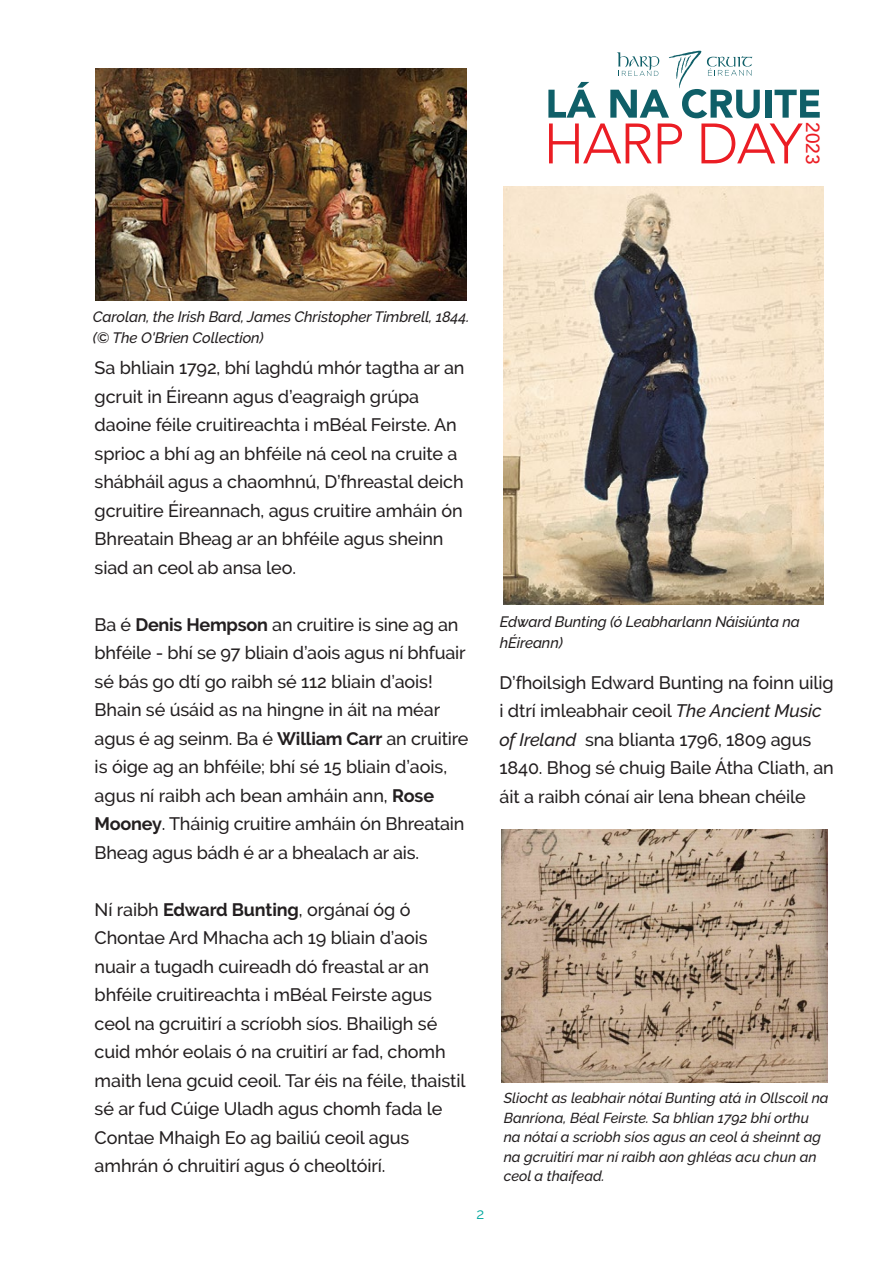
<style>
.page{position:relative;width:893px;height:1263px;background:#fff}
.page>*{position:absolute;margin:0;border:0;box-sizing:border-box;transform-origin:0 0}
.t1{font:500 18.9px "Avenir";color:#eb1d24}
.t2{font:500 18px/28.5px "Raleway";letter-spacing:-.005em;color:#231f20}
.t3{font:italic 500 15px/21px "Raleway";letter-spacing:-.01em;color:#231f20}
.t4{font:15px "Raleway";color:#00a79e}
.t5{font:italic 500 14.4px/19.5px "Raleway";color:#231f20}
.s1{font-weight:700}
.s2{font-style:italic}
</style>
<div class="page">
<img style="left:96px;top:68px;width:371px;height:232px">
<svg style="left:548px;top:51px;width:272px;height:112px"></svg>
<img style="left:503px;top:187px;width:320px;height:418px">
<img style="left:501px;top:829px;width:327px;height:253px">
<p class="t1" style="left:829px;top:122px;width:44px;rotate:90deg">2023</p>
<p class="t3" style="left:93px;top:306px;width:378px">Carolan, the Irish Bard, James Christopher Timbrell, 1844. (© The O'Brien Collection)</p>
<p class="t2" style="left:95px;top:354px;width:371px">Sa bhliain 1792, bhí laghdú mhór tagtha ar an gcruit in Éireann agus d’eagraigh grúpa daoine féile cruitireachta i mBéal Feirste. An sprioc a bhí ag an bhféile ná ceol na cruite a shábháil agus a chaomhnú, D’fhreastal deich gcruitire Éireannach, agus cruitire amháin ón Bhreatain Bheag ar an bhféile agus sheinn siad an ceol ab ansa leo.</p>
<p class="t2" style="left:95px;top:610px;width:375px">Ba é <span class="s1">Denis Hempson</span> an cruitire is sine ag an bhféile - bhí se 97 bliain d’aois agus ní bhfuair sé bás go dtí go raibh sé 112 bliain d’aois!<br>Bhain sé úsáid as na hingne in áit na méar agus é ag seinm. Ba é <span class="s1">William Carr</span> an cruitire is óige ag an bhféile; bhí sé 15 bliain d’aois, agus ní raibh ach bean amháin ann, <span class="s1">Rose Mooney</span>. Tháinig cruitire amháin ón Bhreatain Bheag agus bádh é ar a bhealach ar ais.</p>
<p class="t2" style="left:95px;top:895px;width:372px">Ní raibh <span class="s1">Edward Bunting</span>, orgánaí óg ó Chontae Ard Mhacha ach 19 bliain d’aois nuair a tugadh cuireadh dó freastal ar an bhféile cruitireachta i mBéal Feirste agus ceol na gcruitirí a scríobh síos. Bhailigh sé cuid mhór eolais ó na cruitirí ar fad, chomh maith lena gcuid ceoil. Tar éis na féile, thaistil sé ar fud Cúige Uladh agus chomh fada le Contae Mhaigh Eo ag bailiú ceoil agus amhrán ó chruitirí agus ó cheoltóirí.</p>
<p class="t4" style="left:477px;top:1205px;width:9px">2</p>
<p class="t3" style="left:500px;top:611px;width:302px">Edward Bunting (ó Leabharlann Náisiúnta na hÉireann)</p>
<p class="t2" style="left:499px;top:668px;width:336px">D’fhoilsigh Edward Bunting na foinn uilig i dtrí imleabhair ceoil <span class="s2">The Ancient Music of Ireland</span> sna blianta 1796, 1809 agus 1840. Bhog sé chuig Baile Átha Cliath, an áit a raibh cónaí air lena bhean chéile</p>
<p class="t5" style="left:504px;top:1088px;width:326px">Sliocht as leabhair nótaí Bunting atá in Ollscoil na Banríona, Béal Feirste. Sa bhlian 1792 bhí orthu na nótaí a scriobh síos agus an ceol á sheinnt ag na gcruitirí mar ní raibh aon ghléas acu chun an ceol a thaifead.</p>
</div>
